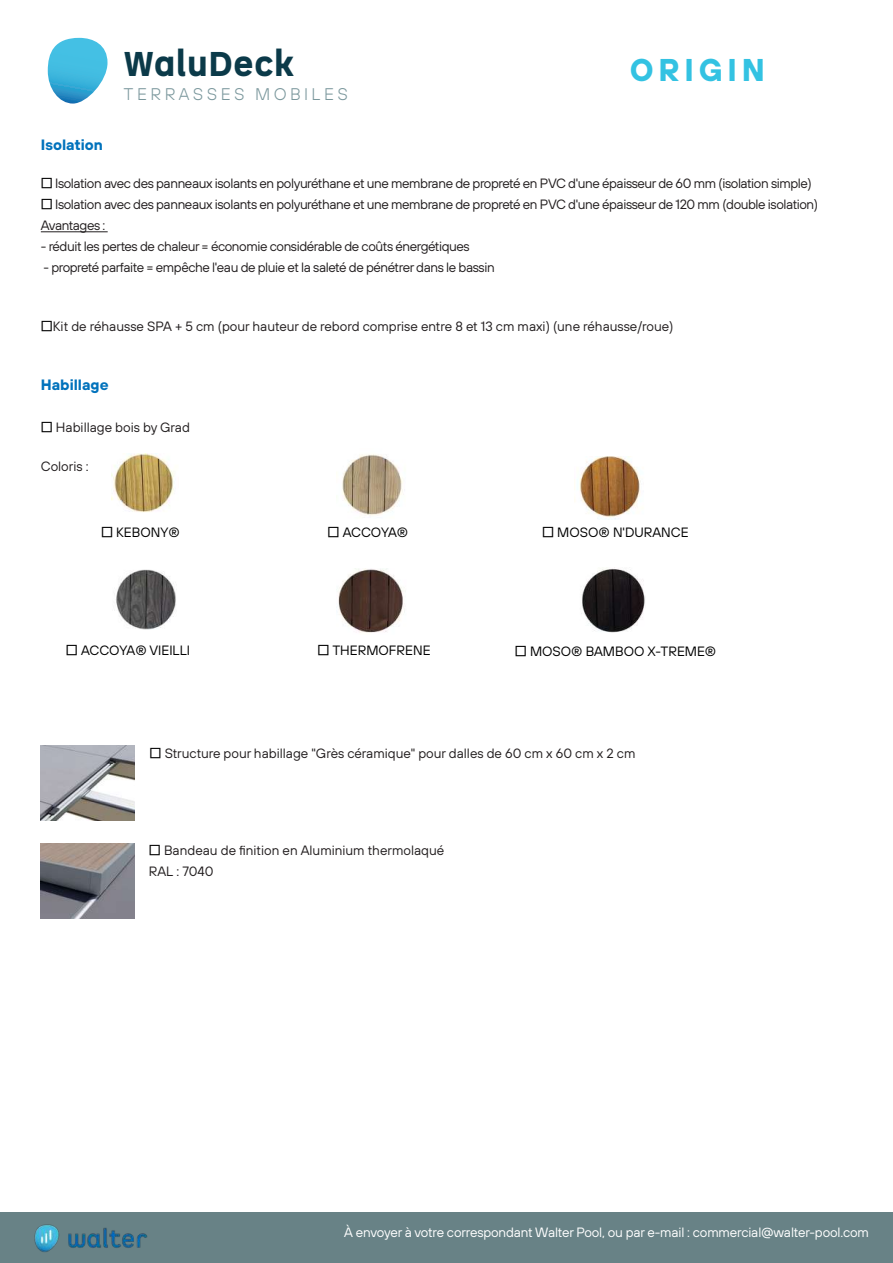
<style>
.page{position:relative;width:893px;height:1263px;background:#fff}
.page>*{position:absolute;margin:0;border:0;box-sizing:border-box;transform-origin:0 0}
.t1{font:900 33.75px "Spock Pro";color:#0b3a49}
.t2{font:700 31.5px "TT Hoves";letter-spacing:.15em;color:#33c2e2}
.t3{font:300 16.8px "TT Hoves";letter-spacing:.2em;color:#7a979c}
.t4{font:700 15px "TT Hoves";color:#0072bc}
.t5{font:13.5px/21px "TT Hoves";letter-spacing:-.03em;color:#231f20}
.t6{font:13.5px/21px "TT Hoves";color:#231f20}
.t7{font:13.5px "TT Hoves";color:#000}
.t8{font:13.5px "TT Hoves";letter-spacing:-.01em;color:#fff}
.s1{font-family:"AIGDT";color:#000}
.s2{font-family:"AIGDT"}
</style>
<div class="page">
<div style="left:0;top:1212px;width:893px;height:51px;background:#688286"></div>
<img style="left:34px;top:1224px;width:114px;height:28px">
<svg style="left:48px;top:38px;width:60px;height:66px"></svg>
<hr style="left:41px;top:231px;width:67px;height:1px;background:#231f20">
<img style="left:41px;top:746px;width:93px;height:74px">
<img style="left:41px;top:844px;width:93px;height:74px">
<img style="left:112px;top:454px;width:62px;height:58px">
<img style="left:342px;top:454px;width:61px;height:62px">
<img style="left:574px;top:456px;width:67px;height:63px">
<img style="left:116px;top:569px;width:60px;height:61px">
<img style="left:338px;top:568px;width:67px;height:65px">
<img style="left:581px;top:567px;width:64px;height:66px">
<h1 class="t1" style="left:124px;top:42px;width:172px">WaluDeck</h1>
<p class="t3" style="left:124px;top:83px;width:226px">TERRASSES MOBILES</p>
<h2 class="t2" style="left:630px;top:49px;width:136px">ORIGIN</h2>
<p class="t4" style="left:41px;top:135px;width:64px">Isolation</p>
<p class="t5" style="left:41px;top:173px;width:779px"><span class="s1">O</span> Isolation avec des panneaux isolants en polyuréthane et une membrane de propreté en PVC d'une épaisseur de 60 mm (isolation simple)<br><span class="s1">O</span> Isolation avec des panneaux isolants en polyuréthane et une membrane de propreté en PVC d'une épaisseur de 120 mm (double isolation)<br>Avantages :</p>
<p class="t5" style="left:41px;top:236px;width:430px">- réduit les pertes de chaleur = économie considérable de coûts énergétiques</p>
<p class="t5" style="left:44px;top:257px;width:453px">- propreté parfaite = empêche l'eau de pluie et la saleté de pénétrer dans le bassin</p>
<p class="t6" style="left:41px;top:316px;width:634px"><span class="s1">O</span>Kit de réhausse SPA + 5 cm (pour hauteur de rebord comprise entre 8 et 13 cm maxi) (une réhausse/roue)</p>
<p class="t4" style="left:41px;top:375px;width:69px">Habillage</p>
<p class="t6" style="left:41px;top:417px;width:151px"><span class="s1">O</span> Habillage bois by Grad</p>
<p class="t6" style="left:41px;top:455px;width:49px">Coloris :</p>
<p class="t7" style="left:101px;top:524px;width:80px"><span class="s2">O</span> KEBONY®</p>
<p class="t7" style="left:328px;top:524px;width:82px"><span class="s2">O</span> ACCOYA®</p>
<p class="t7" style="left:542px;top:524px;width:148px"><span class="s2">O</span> MOSO® N'DURANCE</p>
<p class="t7" style="left:66px;top:642px;width:126px"><span class="s2">O</span> ACCOYA® VIEILLI</p>
<p class="t7" style="left:318px;top:642px;width:115px"><span class="s2">O</span> THERMOFRENE</p>
<p class="t7" style="left:515px;top:643px;width:203px"><span class="s2">O</span> MOSO® BAMBOO X-TREME®</p>
<p class="t6" style="left:150px;top:742px;width:487px"><span class="s1">O</span> Structure pour habillage "Grès céramique" pour dalles de 60 cm x 60 cm x 2 cm</p>
<p class="t6" style="left:149px;top:839px;width:297px"><span class="s1">O</span> Bandeau de finition en Aluminium thermolaqué<br>RAL : 7040</p>
<p class="t8" style="left:344px;top:1223px;width:526px">À envoyer à votre correspondant Walter Pool, ou par e-mail : commercial@walter-pool.com</p>
</div>
